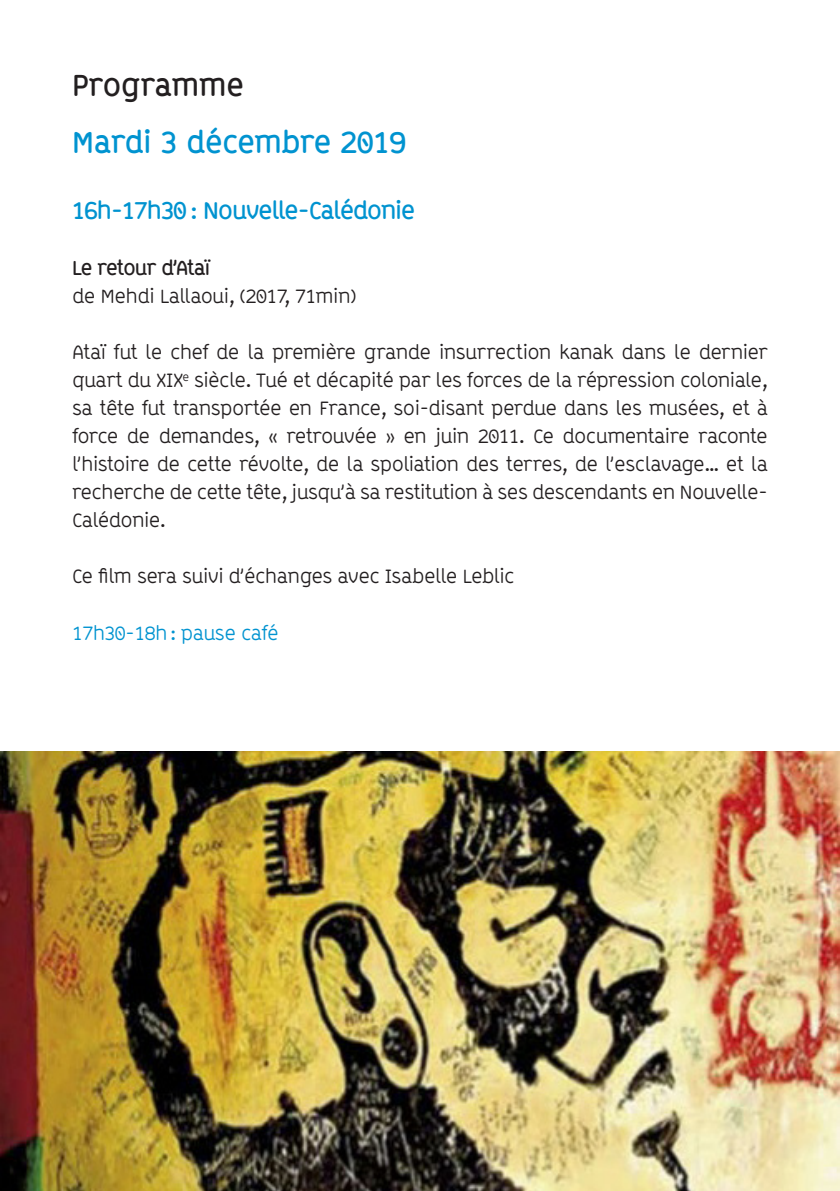
<style>
.page{position:relative;width:840px;height:1191px;background:#fff}
.page>*{position:absolute;margin:0;border:0;box-sizing:border-box;transform-origin:0 0}
.t1{font:700 30px "ABB Line";letter-spacing:-.005em;color:#0093d0}
.t2{font:700 30px "ABB Line";color:#231f20}
.t3{font:700 24px "ABB Line";letter-spacing:-.03em;color:#0093d0}
.t4{font:20px/28px "ABB Line";letter-spacing:-.03em;color:#231f20;text-align:justify}
.t5{font:20px "ABB Line";letter-spacing:-.03em;color:#0093d0}
.t6{font:700 20px "ABB Line";letter-spacing:-.04em;color:#231f20}
</style>
<div class="page">
<img style="left:0;top:751px;width:839px;height:440px">
<p class="t2" style="left:72px;top:67px;width:173px">Programme</p>
<p class="t1" style="left:72px;top:124px;width:335px">Mardi 3 décembre 2019</p>
<p class="t3" style="left:72px;top:196px;width:344px">16h-17h30 : Nouvelle-Calédonie</p>
<p class="t6" style="left:72px;top:256px;width:140px">Le retour d’Ataï</p>
<p class="t4" style="left:72px;top:282px;width:285px">de Mehdi Lallaoui, (2017, 71min)</p>
<p class="t4" style="left:72px;top:338px;width:697px">Ataï fut le chef de la première grande insurrection kanak dans le dernier quart du XIX<sup>e</sup> siècle. Tué et décapité par les forces de la répression coloniale, sa tête fut transportée en France, soi-disant perdue dans les musées, et à force de demandes, « retrouvée » en juin 2011. Ce documentaire raconte l’histoire de cette révolte, de la spoliation des terres, de l’esclavage… et la recherche de cette tête, jusqu’à sa restitution à ses descendants en Nouvelle-Calédonie.</p>
<p class="t4" style="left:72px;top:562px;width:444px">Ce film sera suivi d’échanges avec Isabelle Leblic</p>
<p class="t5" style="left:72px;top:621px;width:208px">17h30-18h : pause café</p>
</div>
